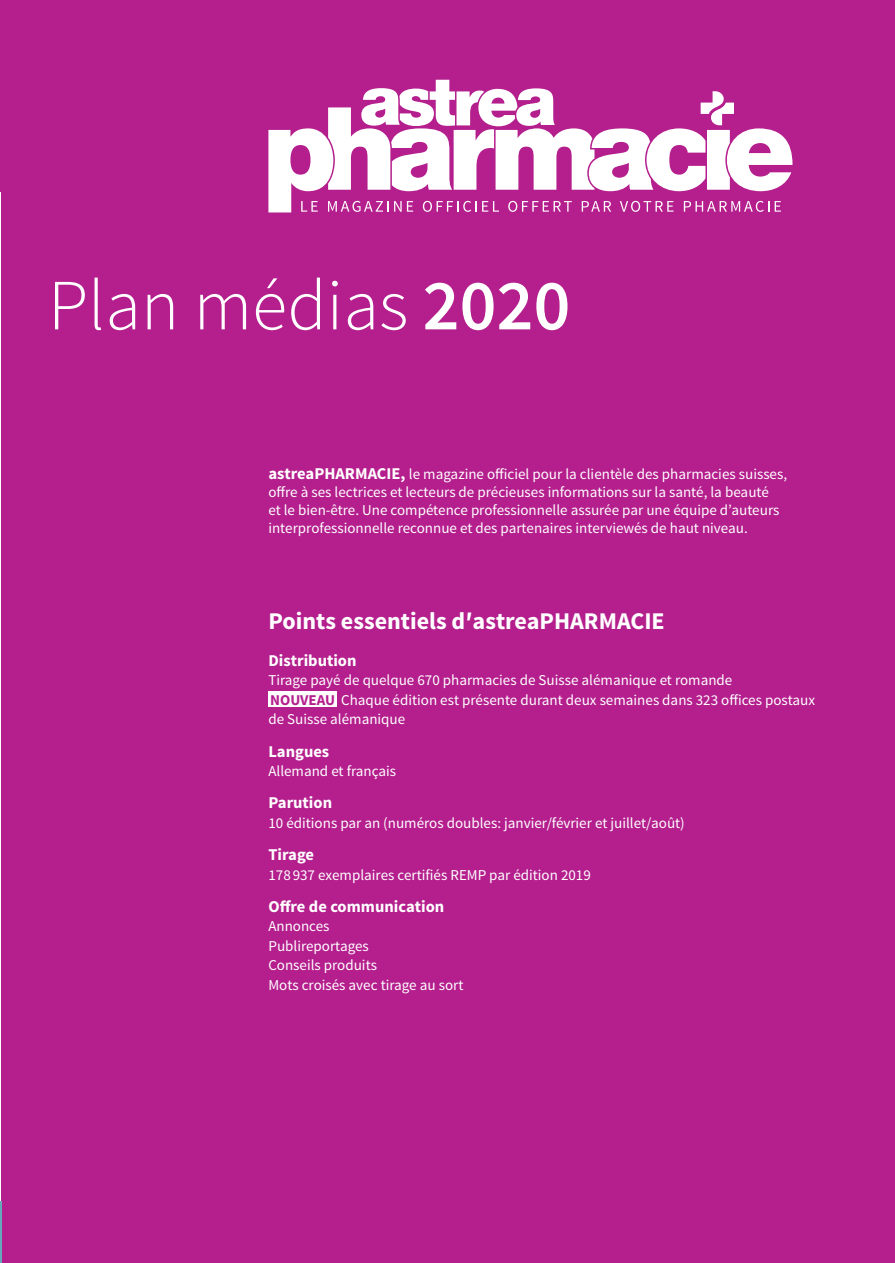
<style>
.page{position:relative;width:895px;height:1263px;background:#fff}
.page>*{position:absolute;margin:0;border:0;box-sizing:border-box;transform-origin:0 0}
.t1{font:300 72px "Source Sans Pro";color:#fff}
.t2{font:700 24px "Source Sans Pro";color:#fff}
.t3{font:700 16.5px "Source Sans Pro";color:#fff}
.t4{font:15px/19.5px "Source Sans Pro";color:#fff}
.s1{font-weight:600}
.s2{font-weight:700;font-size:16.5px}
.s3{font-weight:700;color:#b41e8d}
</style>
<div class="page">
<div style="left:1px;top:0;width:893px;height:1263px;background:#b41e8d"></div>
<hr style="left:0;top:0;width:1px;height:191px;background:#b41e8d">
<hr style="left:0;top:1201px;width:1px;height:62px;background:#66a7bb">
<div style="left:269px;top:691px;width:68px;height:16px;background:#fff"></div>
<svg style="left:268px;top:80px;width:524px;height:132px"></svg>
<h1 class="t1" style="left:48px;top:262px;width:523px">Plan médias <span class="s1">2020</span></h1>
<p class="t4" style="left:268px;top:465px;width:520px;line-height:18px"><span class="s2">astreaPHARMACIE,</span> le magazine officiel pour la clientèle des pharmacies suisses, offre à ses lectrices et lecteurs de précieuses informations sur la santé, la beauté<br>et le bien-être. Une compétence professionnelle assurée par une équipe d’auteurs interprofessionnelle reconnue et des partenaires interviewés de haut niveau.</p>
<h2 class="t2" style="left:268px;top:606px;width:398px">Points essentiels d′astreaPHARMACIE</h2>
<p class="t3" style="left:268px;top:650px;width:90px">Distribution</p>
<p class="t4" style="left:268px;top:671px;width:548px">Tirage payé de quelque 670 pharmacies de Suisse alémanique et romande<br><span class="s3">NOUVEAU</span> Chaque édition est présente durant deux semaines dans 323 offices postaux de Suisse alémanique</p>
<p class="t3" style="left:268px;top:740px;width:62px">Langues</p>
<p class="t4" style="left:268px;top:761px;width:129px">Allemand et français</p>
<p class="t3" style="left:268px;top:792px;width:65px">Parution</p>
<p class="t4" style="left:268px;top:813px;width:418px">10 éditions par an (numéros doubles: janvier/février et juillet/août)</p>
<p class="t3" style="left:268px;top:844px;width:47px">Tirage</p>
<p class="t4" style="left:268px;top:865px;width:324px">178 937 exemplaires certifiés REMP par édition 2019</p>
<p class="t3" style="left:268px;top:896px;width:177px">Offre de communication</p>
<p class="t4" style="left:268px;top:917px;width:196px">Annonces<br>Publireportages<br>Conseils produits<br>Mots croisés avec tirage au sort</p>
</div>
